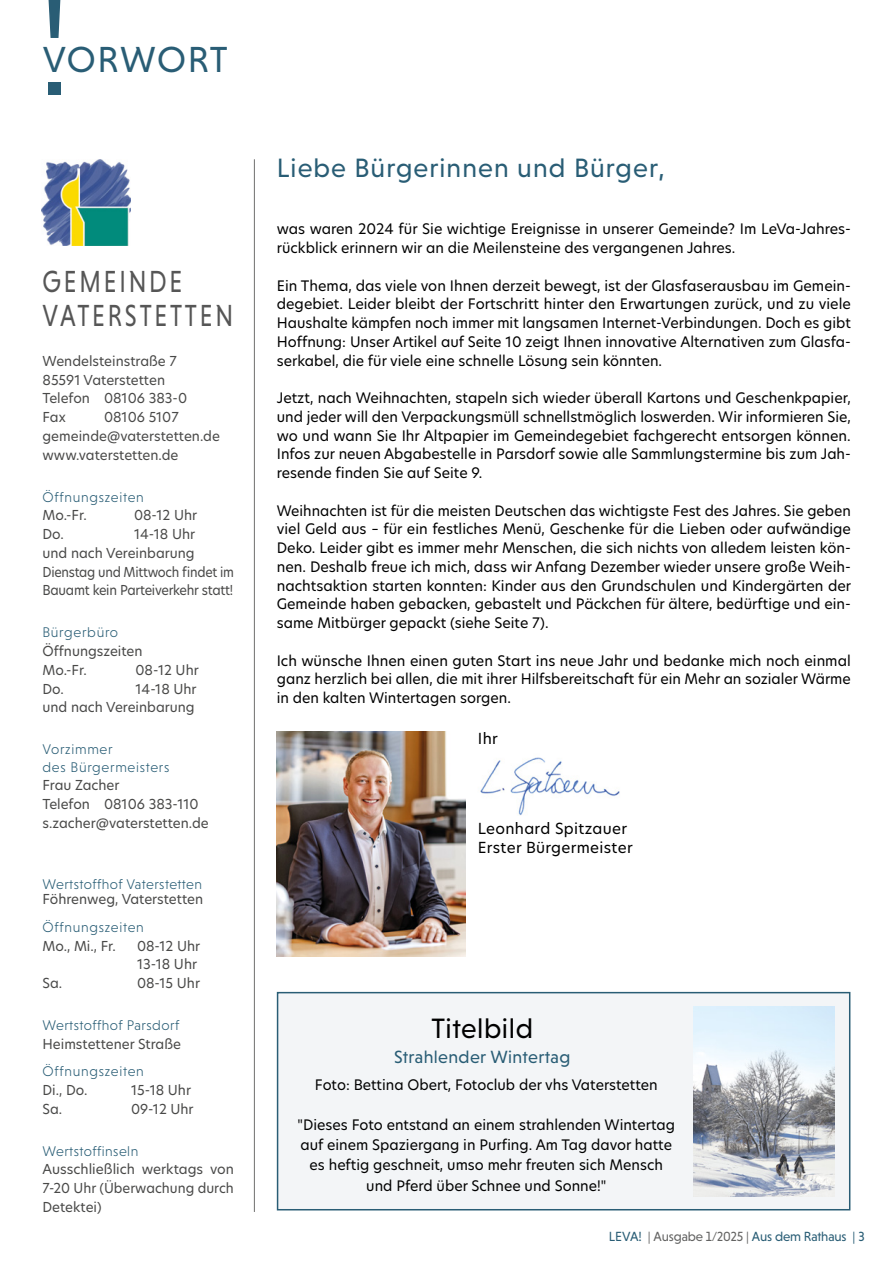
<style>
.page{position:relative;width:893px;height:1263px;background:#fff}
.page>*{position:absolute;margin:0;border:0;box-sizing:border-box;transform-origin:0 0}
.t1{font:36.9px "Niveau Grotesk";letter-spacing:.035em;color:#295d75}
.t2{font:31.05px/33.9px "Niveau Grotesk";letter-spacing:.11em;color:#565656;scale:.8 1}
.t3{font:28.5px "Niveau Grotesk";letter-spacing:.02em;color:#000}
.t4{font:27px "Niveau Grotesk";letter-spacing:.04em;color:#295d75}
.t5{font:18px "Niveau Grotesk";letter-spacing:.02em;color:#295d75}
.t6{font:15px/18.8px "New Hero";letter-spacing:.02em;color:#000}
.t7{font:14.25px/18.8px "New Hero";color:#000;text-align:justify}
.t8{font:300 14.25px/17.2px "Niveau Grotesk";letter-spacing:.04em;color:#295d75}
.t9{font:13.5px/18.8px "New Hero";color:#494948}
.t10{font:13.5px/18.8px "New Hero";letter-spacing:-.02em;color:#494948}
.t11{font:13.5px "Niveau Grotesk";letter-spacing:-.01em;color:#295d75}
.s1{color:#636362}
</style>
<div class="page">
<div style="left:277px;top:992px;width:573px;height:218px;background:#f3f5f7;border:2px solid #295d75"></div>
<hr style="left:254px;top:159px;width:1px;height:1053px;background:#6f6f6e">
<img style="left:41px;top:159px;width:89px;height:87px">
<svg style="left:48px;top:0;width:13px;height:38px"></svg>
<div style="left:48px;top:82px;width:13px;height:13px;background:#295d75"></div>
<img style="left:480px;top:757px;width:140px;height:58px">
<img style="left:277px;top:731px;width:188px;height:225px">
<img style="left:694px;top:1006px;width:140px;height:190px">
<h1 class="t1" style="left:43px;top:39px;width:186px">VORWORT</h1>
<h2 class="t2" style="left:43px;top:264px;width:240px">GEMEINDE<br>VATERSTETTEN</h2>
<p class="t9" style="left:43px;top:351px;width:146px">Wendelsteinstraße 7<br>85591 Vaterstetten<br>Telefon 08106 383-0<br>Fax</p>
<p class="t9" style="left:43px;top:407px;width:179px;text-indent:62px">08106 5107 gemeinde@vaterstetten.de www.vaterstetten.de</p>
<p class="t8" style="left:43px;top:488px;width:103px">Öffnungszeiten</p>
<p class="t9" style="left:43px;top:506px;width:46px">Mo.-Fr.</p>
<p class="t9" style="left:134px;top:506px;width:65px">08-12 Uhr</p>
<p class="t9" style="left:43px;top:524px;width:23px">Do.</p>
<p class="t10" style="left:43px;top:524px;width:193px;text-indent:91px">14-18 Uhr<br>und nach Vereinbarung<br>Dienstag und Mittwoch findet im<br>Bauamt kein Parteiverkehr statt!</p>
<p class="t8" style="left:43px;top:624px;width:77px">Bürgerbüro</p>
<p class="t9" style="left:43px;top:641px;width:102px">Öffnungszeiten<br>Mo.-Fr.</p>
<p class="t9" style="left:136px;top:660px;width:65px">08-12 Uhr</p>
<p class="t9" style="left:43px;top:679px;width:156px;text-align:right">14-18 Uhr<br>und nach Vereinbarung</p>
<p class="t8" style="left:43px;top:741px;width:128px">Vorzimmer<br>des Bürgermeisters</p>
<p class="t9" style="left:43px;top:776px;width:168px">Frau Zacher<br>Telefon 08106 383-110 s.zacher@vaterstetten.de</p>
<p class="t9" style="left:43px;top:679px;width:23px">Do.</p>
<p class="t8" style="left:43px;top:875px;width:161px">Wertstoffhof Vaterstetten</p>
<p class="t9" style="left:43px;top:890px;width:162px">Föhrenweg, Vaterstetten</p>
<p class="t8" style="left:43px;top:918px;width:103px">Öffnungszeiten</p>
<p class="t9" style="left:43px;top:936px;width:75px">Mo., Mi., Fr.</p>
<p class="t9" style="left:137px;top:936px;width:65px">08-12 Uhr<br>13-18 Uhr</p>
<p class="t9" style="left:43px;top:973px;width:21px">Sa.</p>
<p class="t9" style="left:137px;top:973px;width:65px">08-15 Uhr</p>
<p class="t8" style="left:43px;top:1016px;width:138px">Wertstoffhof Parsdorf</p>
<p class="t9" style="left:43px;top:1034px;width:140px">Heimstettener Straße</p>
<p class="t8" style="left:43px;top:1063px;width:103px">Öffnungszeiten</p>
<p class="t9" style="left:43px;top:1080px;width:47px">Di., Do.</p>
<p class="t9" style="left:131px;top:1080px;width:62px">15-18 Uhr</p>
<p class="t9" style="left:43px;top:1099px;width:21px">Sa.</p>
<p class="t9" style="left:131px;top:1099px;width:64px">09-12 Uhr</p>
<p class="t8" style="left:43px;top:1142px;width:97px">Wertstoffinseln</p>
<p class="t9" style="left:43px;top:1160px;width:193px;text-align:justify">Ausschließlich werktags von 7-20 Uhr (Überwachung durch Detektei)</p>
<h3 class="t4" style="left:277px;top:152px;width:390px">Liebe Bürgerinnen und Bürger,</h3>
<p class="t7" style="left:277px;top:219px;width:576px">was waren 2024 für Sie wichtige Ereignisse in unserer Gemeinde? Im LeVa-Jahres&shy;rückblick erinnern wir an die Meilensteine des vergangenen Jahres.</p>
<p class="t7" style="left:277px;top:276px;width:576px">Ein Thema, das viele von Ihnen derzeit bewegt, ist der Glasfaserausbau im Gemein&shy;degebiet. Leider bleibt der Fortschritt hinter den Erwartungen zurück, und zu viele Haushalte kämpfen noch immer mit langsamen Internet-Verbindungen. Doch es gibt Hoffnung: Unser Artikel auf Seite 10 zeigt Ihnen innovative Alternativen zum Glasfa&shy;serkabel, die für viele eine schnelle Lösung sein könnten.</p>
<p class="t7" style="left:277px;top:388px;width:576px">Jetzt, nach Weihnachten, stapeln sich wieder überall Kartons und Geschenkpapier, und jeder will den Verpackungsmüll schnellstmöglich loswerden. Wir informieren Sie, wo und wann Sie Ihr Altpapier im Gemeindegebiet fachgerecht entsorgen können.<br>Infos zur neuen Abgabestelle in Parsdorf sowie alle Sammlungstermine bis zum Jah&shy;resende finden Sie auf Seite 9.</p>
<p class="t7" style="left:277px;top:501px;width:576px">Weihnachten ist für die meisten Deutschen das wichtigste Fest des Jahres. Sie geben viel Geld aus – für ein festliches Menü, Geschenke für die Lieben oder aufwändige Deko. Leider gibt es immer mehr Menschen, die sich nichts von alledem leisten kön&shy;nen. Deshalb freue ich mich, dass wir Anfang Dezember wieder unsere große Weih&shy;nachtsaktion starten konnten: Kinder aus den Grundschulen und Kindergärten der Gemeinde haben gebacken, gebastelt und Päckchen für ältere, bedürftige und ein&shy;same Mitbürger gepackt (siehe Seite 7).</p>
<p class="t7" style="left:277px;top:651px;width:575px">Ich wünsche Ihnen einen guten Start ins neue Jahr und bedanke mich noch einmal ganz herzlich bei allen, die mit ihrer Hilfsbereitschaft für ein Mehr an sozialer Wärme in den kalten Wintertagen sorgen.</p>
<p class="t6" style="left:478px;top:729px;width:21px">Ihr</p>
<p class="t6" style="left:478px;top:819px;width:156px">Leonhard Spitzauer<br>Erster Bürgermeister</p>
<h3 class="t3" style="left:431px;top:1012px;width:103px">Titelbild</h3>
<p class="t5" style="left:394px;top:1047px;width:178px">Strahlender Wintertag</p>
<p class="t7" style="left:315px;top:1075px;width:344px">Foto: Bettina Obert, Fotoclub der vhs Vaterstetten</p>
<p class="t7" style="left:298px;top:1114px;width:379px;line-height:20.2px;text-align:center">"Dieses Foto entstand an einem strahlenden Wintertag auf einem Spaziergang in Purfing. Am Tag davor hatte es heftig geschneit, umso mehr freuten sich Mensch und Pferd über Schnee und Sonne!"</p>
<p class="t11" style="left:609px;top:1229px;width:258px">LEVA! <span class="s1">| Ausgabe 1/2025 |</span> Aus dem Rathaus | 3</p>
</div>
